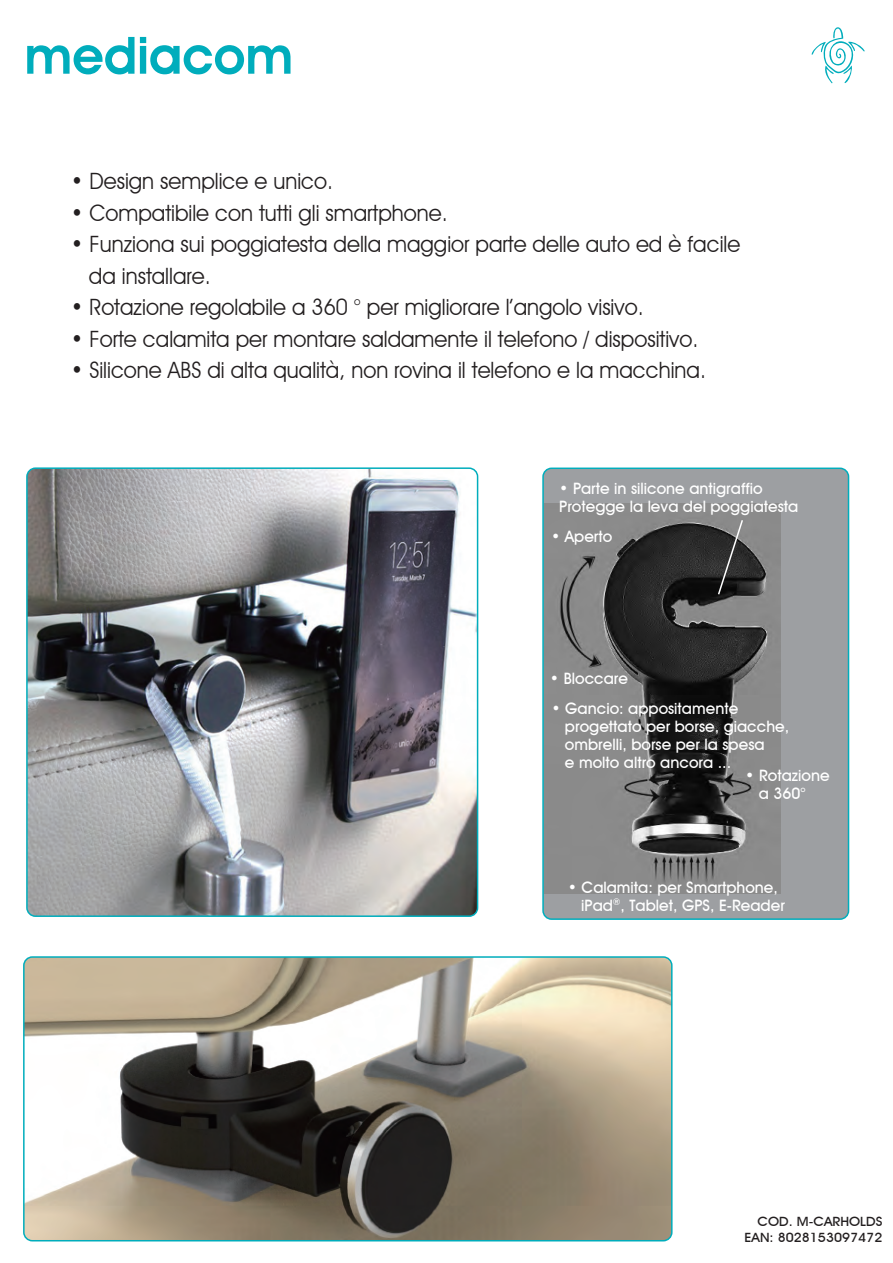
<style>
.page{position:relative;width:893px;height:1263px;background:#fff}
.page>*{position:absolute;margin:0;border:0;box-sizing:border-box;transform-origin:0 0}
.t1{font:22.5px/31.5px "Avant Garde IT Cby BT";color:#231f20;scale:.95 1}
.t2{font:500 15.75px/18px "Avant Garde IT Cby BT";color:#fff}
.t3{font:500 12.75px/15.3px "Avant Garde IT Cby BT";color:#231f20;text-align:right;scale:1.1 1}
</style>
<div class="page">
<div style="left:543px;top:468px;width:305px;height:451px;background:#9d9fa2;border-radius:9px"></div>
<img style="left:545px;top:503px;width:235px;height:390px">
<div style="left:542px;top:467px;width:307px;height:453px;border:2px solid #00adbc;border-radius:9px"></div>
<img style="left:24px;top:959px;width:648px;height:282px">
<div style="left:23px;top:956px;width:650px;height:285px;border:2px solid #00adbc;border-radius:9px"></div>
<svg style="left:717px;top:518px;width:27px;height:78px;background:#464646"></svg>
<svg style="left:27px;top:37px;width:263px;height:37px"></svg>
<svg style="left:811px;top:27px;width:54px;height:56px"></svg>
<img style="left:29px;top:470px;width:449px;height:446px">
<div style="left:26px;top:467px;width:452px;height:450px;border:2px solid #00adbc;border-radius:9px"></div>
<p class="t1" style="left:71px;top:165px;width:278px">• Design semplice e unico.</p>
<p class="t1" style="left:71px;top:197px;width:398px">• Compatibile con tutti gli smartphone.</p>
<p class="t1" style="left:89px;top:228px;width:687px;text-indent:-18px">• Funziona sui poggiatesta della maggior parte delle auto ed è facile da installare.</p>
<p class="t1" style="left:71px;top:291px;width:604px">• Rotazione regolabile a 360 ° per migliorare l’angolo visivo.</p>
<p class="t1" style="left:71px;top:323px;width:662px">• Forte calamita per montare saldamente il telefono / dispositivo.</p>
<p class="t1" style="left:71px;top:354px;width:670px">• Silicone ABS di alta qualità, non rovina il telefono e la macchina.</p>
<p class="t2" style="left:559px;top:479px;width:241px">• Parte in silicone antigraffio<br>Protegge la leva del poggiatesta</p>
<p class="t2" style="left:551px;top:528px;width:63px">• Aperto</p>
<p class="t2" style="left:550px;top:669px;width:80px">• Bloccare</p>
<p class="t2" style="left:565px;top:699px;width:226px;text-indent:-14px">• Gancio: appositamente progettato per borse, giacche, ombrelli, borse per la spesa<br>e molto altro ancora ...</p>
<p class="t2" style="left:759px;top:766px;width:72px;text-indent:-14px">• Rotazione a 360°</p>
<p class="t2" style="left:581px;top:878px;width:205px;text-indent:-14px">• Calamita: per Smartphone, iPad<sup>®</sup>, Tablet, GPS, E-Reader</p>
<p class="t3" style="left:745px;top:1214px;width:127px">COD. M-CARHOLDS<br>EAN: 8028153097472</p>
</div>
